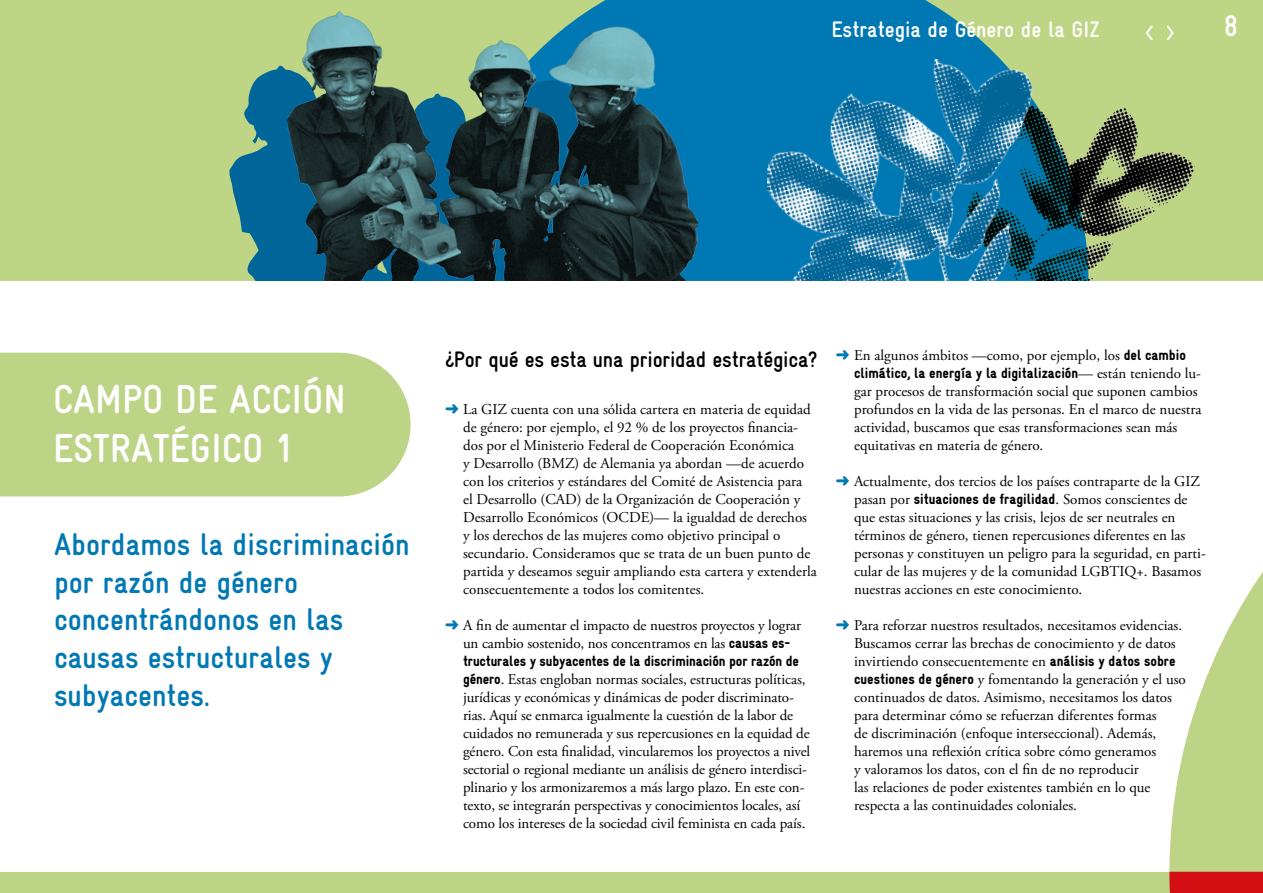
<style>
.page{position:relative;width:1263px;height:893px;background:#fff}
.page>*{position:absolute;margin:0;border:0;box-sizing:border-box;transform-origin:0 0}
.t1{font:700 40.5px/48.6px "Gravur Condensed";color:#fff}
.t2{font:700 31.5px/37.8px "Gravur Condensed";color:#0078b3}
.t3{font:700 30px "Gravur Condensed";color:#fff}
.t4{font:700 condensed 22.5px "Gravur";letter-spacing:-.01em;color:#000}
.t5{font:700 22.5px "Gravur Condensed";color:#fff}
.t6{font:15px/18px "Adobe Garamond Pro";color:#000}
.t7{font:900 15px "Gravur Condensed";letter-spacing:-.01em;color:#000}
.s1{color:#0078b3}
.s2{font-family:"Gravur Condensed";font-weight:900}
.s3{font-family:"Adobe Garamond Pro";font-weight:400}
</style>
<div class="page">
<div style="left:0;top:0;width:1263px;height:281px;background:#bed586"></div>
<div style="left:588px;top:0;width:404px;height:281px;background:#0078b4"></div>
<img style="left:1060px;top:108px;width:135px;height:173px">
<svg style="left:229px;top:66px;width:58px;height:215px;fill:#006599"></svg>
<svg style="left:287px;top:11px;width:411px;height:270px"></svg>
<img style="left:755px;top:51px;width:305px;height:230px">
<div style="left:0;top:353px;width:411px;height:143px;background:#bdd486"></div>
<svg style="left:1169px;top:572px;width:94px;height:300px;fill:#bdd486"></svg>
<div style="left:0;top:872px;width:1263px;height:21px;background:#bdd486"></div>
<div style="left:1169px;top:872px;width:94px;height:21px;background:#d40f14"></div>
<svg style="left:1166px;top:25px;width:8px;height:16px"></svg>
<svg style="left:1145px;top:25px;width:8px;height:16px"></svg>
<h3 class="t5" style="left:831px;top:17px;width:270px">Estrategia de Género de la GIZ</h3>
<h3 class="t3" style="left:1224px;top:9px;width:15px">8</h3>
<h1 class="t1" style="left:53px;top:375px;width:294px">CAMPO DE ACCIÓN<br>ESTRATÉGICO 1</h1>
<h2 class="t2" style="left:54px;top:525px;width:357px">Abordamos la discriminación por razón de género concentrándonos en las causas estructurales y subyacentes.</h2>
<h3 class="t4" style="left:445px;top:347px;width:374px">¿Por qué es esta una prioridad estratégica?</h3>
<p class="t6" style="left:463px;top:401px;width:355px;text-indent:-18px"><span class="s1">➜</span> La GIZ cuenta con una sólida cartera en materia de equidad de género: por ejemplo, el 92 % de los proyectos financia&shy;dos por el Ministerio Federal de Cooperación Económica<br>y Desarrollo (BMZ) de Alemania ya abordan —de acuerdo con los criterios y estándares del Comité de Asistencia para<br>el Desarrollo (CAD) de la Organización de Cooperación y Desarrollo Económicos (OCDE)— la igualdad de derechos y los derechos de las mujeres como objetivo principal o secundario. Consideramos que se trata de un buen punto de partida y deseamos seguir ampliando esta cartera y extenderla consecuentemente a todos los comitentes.</p>
<p class="t6" style="left:445px;top:617px;width:358px;text-align:center"><span class="s1">➜</span> A fin de aumentar el impacto de nuestros proyectos y lograr un cambio sostenido, nos concentramos en las <span class="s2">causas es-</span></p>
<p class="t7" style="left:463px;top:653px;width:337px">tructurales y subyacentes de la discriminación por razón de</p>
<p class="t6" style="left:463px;top:671px;width:349px"><span class="s2">género</span>. Estas engloban normas sociales, estructuras políticas, jurídicas y económicas y dinámicas de poder discriminato&shy;rias. Aquí se enmarca igualmente la cuestión de la labor de cuidados no remunerada y sus repercusiones en la equidad de género. Con esta finalidad, vincularemos los proyectos a nivel sectorial o regional mediante un análisis de género interdisci&shy;plinario y los armonizaremos a más largo plazo. En este con&shy;texto, se integrarán perspectivas y conocimientos locales, así como los intereses de la sociedad civil feminista en cada país.</p>
<p class="t6" style="left:836px;top:347px;width:351px"><span class="s1">➜</span> En algunos ámbitos —como, por ejemplo, los <span class="s2">del cambio</span></p>
<p class="t7" style="left:854px;top:365px;width:348px">climático, la energía y la digitalización<span class="s3">— están teniendo lu-</span></p>
<p class="t6" style="left:854px;top:383px;width:349px">gar procesos de transformación social que suponen cambios profundos en la vida de las personas. En el marco de nuestra actividad, buscamos que esas transformaciones sean más equitativas en materia de género.</p>
<p class="t6" style="left:854px;top:473px;width:353px;text-indent:-18px"><span class="s1">➜</span> Actualmente, dos tercios de los países contraparte de la GIZ pasan por <span class="s2">situaciones de fragilidad</span>. Somos conscientes de que estas situaciones y las crisis, lejos de ser neutrales en términos de género, tienen repercusiones diferentes en las personas y constituyen un peligro para la seguridad, en parti&shy;cular de las mujeres y de la comunidad LGBTIQ+. Basamos nuestras acciones en este conocimiento.</p>
<p class="t6" style="left:854px;top:617px;width:333px;text-indent:-18px"><span class="s1">➜</span> Para reforzar nuestros resultados, necesitamos evidencias.<br>Buscamos cerrar las brechas de conocimiento y de datos invirtiendo consecuentemente en <span class="s2">análisis y datos sobre cuestiones de género</span> y fomentando la generación y el uso continuados de datos. Asimismo, necesitamos los datos para determinar cómo se refuerzan diferentes formas<br>de discriminación (enfoque interseccional). Además, haremos una reflexión crítica sobre cómo generamos<br>y valoramos los datos, con el fin de no reproducir<br>las relaciones de poder existentes también en lo que respecta a las continuidades coloniales.</p>
</div>
